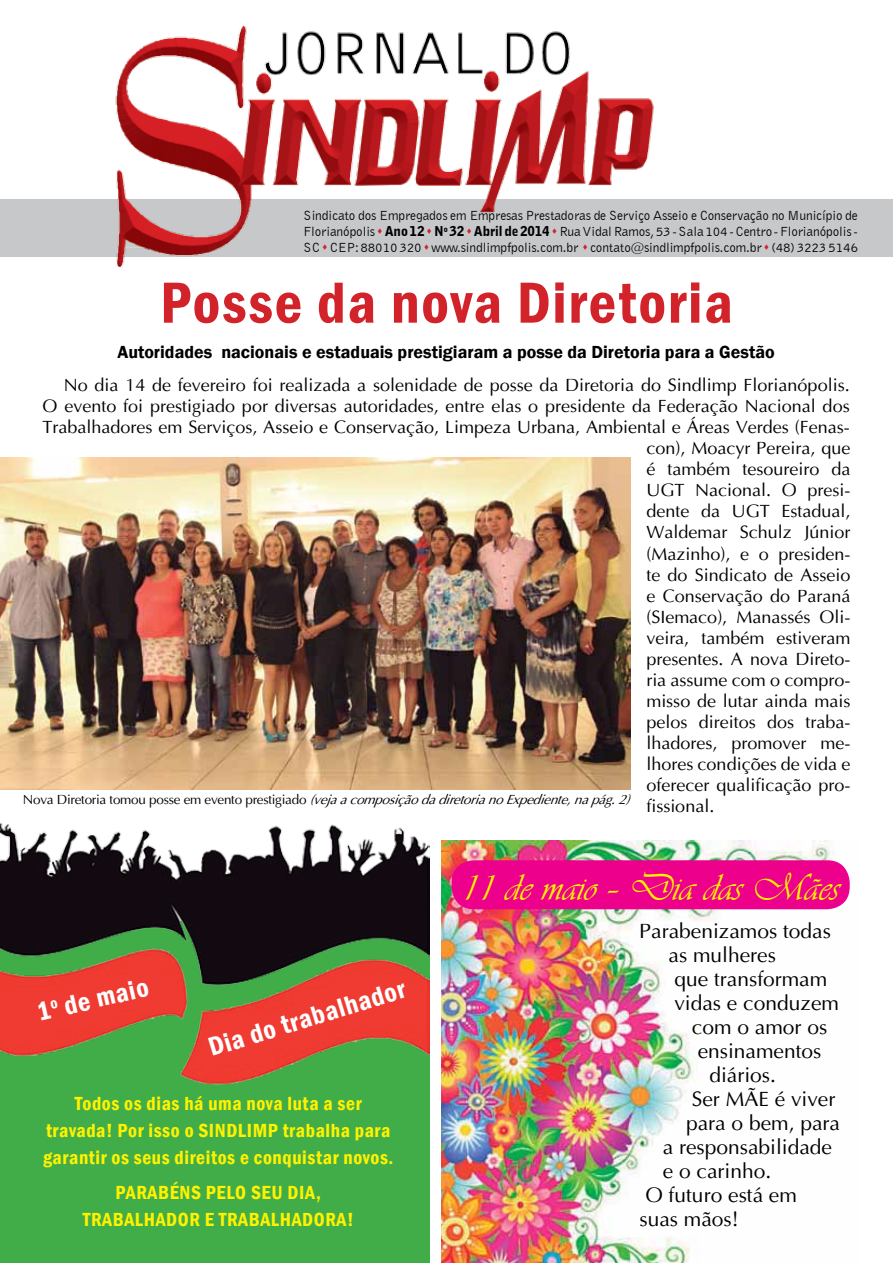
<style>
.page{position:relative;width:893px;height:1263px;background:#fff}
.page>*{position:absolute;margin:0;border:0;box-sizing:border-box;transform-origin:0 0}
.t1{font:600 condensed 60px "Franklin Gothic";letter-spacing:.03em;color:#d2232a}
.t2{font:39px "Vivaldii";color:#fff200}
.t3{font:600 condensed 27px "Franklin Gothic";color:#fff}
.t4{font:21px "Ottawa Plain";color:#000}
.t5{font:600 condensed 19.5px/27px "Franklin Gothic";letter-spacing:.03em;color:#fff200;text-align:center}
.t6{font:18px/21px "Ottawa Plain";color:#000;text-align:justify}
.t7{font:600 18px "Franklin Gothic";color:#000}
.t8{font:13.5px/15.8px "Bell Gothic BT";letter-spacing:-.01em;color:#000;text-align:justify}
.t9{font:italic 13.5px "Ottawa Plain";color:#000}
.s1{color:#d2232a}
.s2{font-weight:900}
.s3{font-style:normal}
</style>
<div class="page">
<img style="left:441px;top:841px;width:409px;height:422px">
<div style="left:452px;top:860px;width:398px;height:49px;background:#ec008c;border-radius:22px"></div>
<div style="left:0;top:882px;width:429px;height:381px;background:#41ad49"></div>
<div style="left:0;top:200px;width:893px;height:57px;background:#c7c8ca"></div>
<img style="left:0;top:27px;width:806px;height:239px">
<img style="left:0;top:458px;width:630px;height:331px">
<img style="left:0;top:823px;width:429px;height:262px">
<p class="t8" style="left:304px;top:208px;width:556px">Sindicato dos Empregados em Empresas Prestadoras de Serviço Asseio e Conservação no Município de Florianópolis <span class="s1">▲</span><span class="s2">Ano 12</span> <span class="s1">▲</span> <span class="s2">N</span><sup>o</sup> <span class="s2">32</span> <span class="s1">▲</span> <span class="s2">Abril de 2014</span> <span class="s1">▲</span> Rua Vidal Ramos, 53 - Sala 104 - Centro - Florianópolis - SC <span class="s1">▲</span> CEP: 88010 320 <span class="s1">▲</span> www.sindlimpfpolis.com.br <span class="s1">▲</span> contato@sindlimpfpolis.com.br <span class="s1">▲</span> (48) 3223 5146</p>
<h1 class="t1" style="left:160px;top:263px;width:574px">Posse da nova Diretoria</h1>
<p class="t7" style="left:117px;top:341px;width:659px">Autoridades nacionais e estaduais prestigiaram a posse da Diretoria para a Gestão</p>
<p class="t6" style="left:43px;top:375px;width:809px;text-indent:21px">No dia 14 de fevereiro foi realizada a solenidade de posse da Diretoria do Sindlimp Florianópolis.<br>O evento foi prestigiado por diversas autoridades, entre elas o presidente da Federação Nacional dos Trabalhadores em Serviços, Asseio e Conservação, Limpeza Urbana, Ambiental e Áreas Verdes (Fenas-</p>
<p class="t9" style="left:23px;top:791px;width:613px"><span class="s3">N o v a D i r e t o r i a t o m o u p o s s e e m e v e n t o p r e s t i g i a d o</span> (vejaacomposiçãodadiretorianoExpediente,napág.2)</p>
<p class="t6" style="left:646px;top:438px;width:206px">con), Moacyr Pereira, que é também tesoureiro da UGT Nacional. O presi&shy;dente da UGT Estadual, Waldemar Schulz Júnior (Mazinho), e o presiden&shy;te do Sindicato de Asseio e Conservação do Paraná (SIemaco), Manassés Oli&shy;veira, também estiveram presentes. A nova Direto&shy;ria assume com o compro&shy;misso de lutar ainda mais pelos direitos dos traba&shy;lhadores, promover me&shy;lhores condições de vida e oferecer qualificação pro&shy;fissional.</p>
<h3 class="t3" style="left:33px;top:994px;width:115px;rotate:-13deg">1<sup>o</sup> de maio</h3>
<h3 class="t3" style="left:204px;top:1030px;width:206px;rotate:-17deg">Dia do trabalhador</h3>
<p class="t5" style="left:43px;top:1089px;width:352px">Todos os dias há uma nova luta a ser travada! Por isso o SINDLIMP trabalha para garantir os seus direitos e conquistar novos.</p>
<p class="t5" style="left:83px;top:1179px;width:272px">PARABÉNS PELO SEU DIA,<br>TRABALHADOR E TRABALHADORA!</p>
<h2 class="t2" style="left:462px;top:865px;width:379px">11 de maio – Dia das Mães</h2>
<p class="t4" style="left:639px;top:918px;width:193px">Parabenizamos todas</p>
<p class="t4" style="left:669px;top:942px;width:109px">as mulheres</p>
<p class="t4" style="left:674px;top:966px;width:154px">que transformam</p>
<p class="t4" style="left:674px;top:990px;width:166px">vidas e conduzem</p>
<p class="t4" style="left:692px;top:1014px;width:137px">com o amor os</p>
<p class="t4" style="left:698px;top:1038px;width:125px">ensinamentos</p>
<p class="t4" style="left:709px;top:1062px;width:68px">diários.</p>
<p class="t4" style="left:692px;top:1086px;width:145px">Ser MÃE é viver</p>
<p class="t4" style="left:686px;top:1110px;width:155px">para o bem, para</p>
<p class="t4" style="left:663px;top:1134px;width:171px">a responsabilidade</p>
<p class="t4" style="left:663px;top:1158px;width:110px">e o carinho.</p>
<p class="t4" style="left:645px;top:1182px;width:153px">O futuro está em</p>
<p class="t4" style="left:639px;top:1206px;width:101px">suas mãos!</p>
</div>
